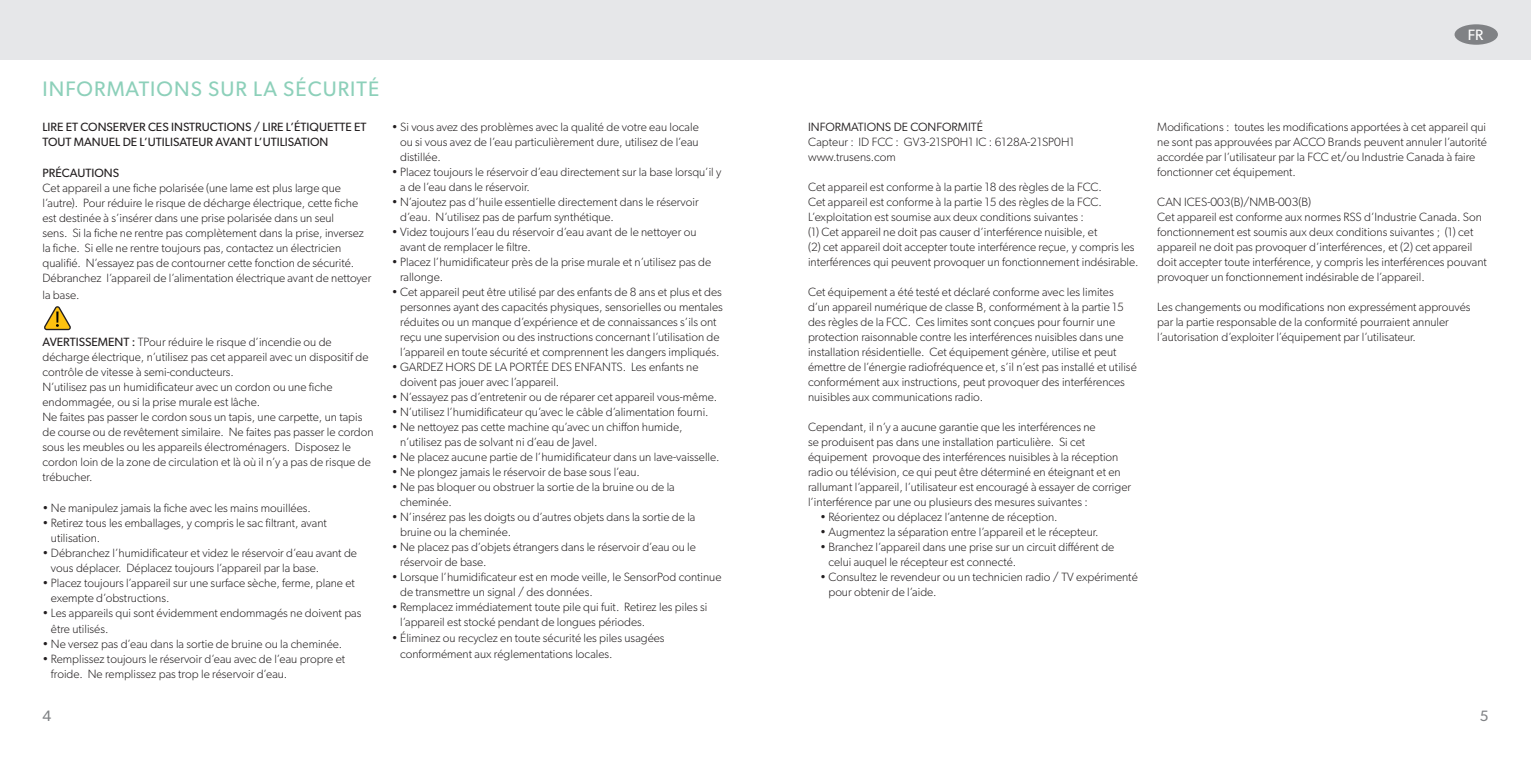
<style>
.page{position:relative;width:1531px;height:766px;background:#fff}
.page>*{position:absolute;margin:0;border:0;box-sizing:border-box;transform-origin:0 0}
.t1{font:21px "Gibson";letter-spacing:.05em;color:#8dd0ba}
.t2{font:15px "Gibson";color:#808285}
.t3{font:15px "Gibson";color:#fff}
.t4{font:300 12px/15px "Gibson";color:#231f20}
.t5{font:12px/15px "Gibson";color:#231f20}
.t6{font:12px "Gibson";color:#231f20}
.s1{font-weight:400}
</style>
<div class="page">
<div style="left:0;top:0;width:1531px;height:60px;background:#e6e7e9"></div>
<div style="left:1454px;top:24px;width:44px;height:21px;background:#808285;border-radius:50%"></div>
<svg style="left:44px;top:306px;width:27px;height:24px"></svg>
<p class="t1" style="left:43px;top:76px;width:338px">INFORMATIONS SUR LA SÉCURITÉ</p>
<p class="t5" style="left:43px;top:119px;width:325px">LIRE ET CONSERVER CES INSTRUCTIONS / LIRE L’ÉTIQUETTE ET<br>TOUT MANUEL DE L’UTILISATEUR AVANT L’UTILISATION</p>
<p class="t5" style="left:43px;top:165px;width:78px">PRÉCAUTIONS</p>
<p class="t4" style="left:43px;top:180px;width:330px">Cet appareil a une fiche polarisée (une lame est plus large que l’autre). Pour réduire le risque de décharge électrique, cette fiche est destinée à s’insérer dans une prise polarisée dans un seul<br>sens. Si la fiche ne rentre pas complètement dans la prise, inversez la fiche. Si elle ne rentre toujours pas, contactez un électricien qualifié. N’essayez pas de contourner cette fonction de sécurité.<br>Débranchez l’appareil de l’alimentation électrique avant de nettoyer</p>
<p class="t4" style="left:43px;top:287px;width:38px">la base.</p>
<p class="t4" style="left:43px;top:334px;width:327px"><span class="s1">AVERTISSEMENT :</span> TPour réduire le risque d’incendie ou de décharge électrique, n’utilisez pas cet appareil avec un dispositif de contrôle de vitesse à semi-conducteurs.</p>
<p class="t4" style="left:43px;top:379px;width:291px">N’utilisez pas un humidificateur avec un cordon ou une fiche endommagée, ou si la prise murale est lâche.</p>
<p class="t4" style="left:43px;top:409px;width:332px">Ne faites pas passer le cordon sous un tapis, une carpette, un tapis de course ou de revêtement similaire. Ne faites pas passer le cordon sous les meubles ou les appareils électroménagers. Disposez le cordon loin de la zone de circulation et là où il n’y a pas de risque de trébucher.</p>
<p class="t4" style="left:43px;top:500px;width:270px">• Ne manipulez jamais la fiche avec les mains mouillées.</p>
<p class="t4" style="left:51px;top:515px;width:277px;text-indent:-8px">• Retirez tous les emballages, y compris le sac filtrant, avant utilisation.</p>
<p class="t4" style="left:51px;top:545px;width:308px;text-indent:-8px">• Débranchez l’humidificateur et videz le réservoir d’eau avant de vous déplacer. Déplacez toujours l’appareil par la base.</p>
<p class="t4" style="left:51px;top:575px;width:306px;text-indent:-8px">• Placez toujours l’appareil sur une surface sèche, ferme, plane et exempte d’obstructions.</p>
<p class="t4" style="left:51px;top:605px;width:312px;text-indent:-8px">• Les appareils qui sont évidemment endommagés ne doivent pas être utilisés.</p>
<p class="t4" style="left:43px;top:635px;width:301px">• Ne versez pas d’eau dans la sortie de bruine ou la cheminée.</p>
<p class="t4" style="left:51px;top:650px;width:296px;text-indent:-8px">• Remplissez toujours le réservoir d’eau avec de l’eau propre et froide. Ne remplissez pas trop le réservoir d’eau.</p>
<p class="t4" style="left:400px;top:119px;width:300px;text-align:justify;text-indent:-8px">• Si vous avez des problèmes avec la qualité de votre eau locale ou si vous avez de l’eau particulièrement dure, utilisez de l’eau distillée.</p>
<p class="t4" style="left:400px;top:164px;width:323px;text-indent:-8px">• Placez toujours le réservoir d’eau directement sur la base lorsqu’il y a de l’eau dans le réservoir.</p>
<p class="t4" style="left:400px;top:194px;width:300px;text-indent:-8px">• N’ajoutez pas d’huile essentielle directement dans le réservoir d’eau. N’utilisez pas de parfum synthétique.</p>
<p class="t4" style="left:400px;top:224px;width:298px;text-indent:-8px">• Videz toujours l’eau du réservoir d’eau avant de le nettoyer ou avant de remplacer le filtre.</p>
<p class="t4" style="left:400px;top:254px;width:313px;text-indent:-8px">• Placez l’humidificateur près de la prise murale et n’utilisez pas de rallonge.</p>
<p class="t4" style="left:400px;top:284px;width:324px;text-indent:-8px">• Cet appareil peut être utilisé par des enfants de 8 ans et plus et des personnes ayant des capacités physiques, sensorielles ou mentales réduites ou un manque d’expérience et de connaissances s’ils ont reçu une supervision ou des instructions concernant l’utilisation de l’appareil en toute sécurité et comprennent les dangers impliqués.</p>
<p class="t4" style="left:400px;top:359px;width:300px;text-indent:-8px">• GARDEZ HORS DE LA PORTÉE DES ENFANTS. Les enfants ne doivent pas jouer avec l’appareil.</p>
<p class="t4" style="left:392px;top:389px;width:327px">• N’essayez pas d’entretenir ou de réparer cet appareil vous-même.</p>
<p class="t4" style="left:392px;top:404px;width:318px">• N’utilisez l’humidificateur qu’avec le câble d’alimentation fourni.</p>
<p class="t4" style="left:400px;top:419px;width:284px;text-indent:-8px">• Ne nettoyez pas cette machine qu’avec un chiffon humide, n’utilisez pas de solvant ni d’eau de Javel.</p>
<p class="t4" style="left:392px;top:449px;width:329px">• Ne placez aucune partie de l’humidificateur dans un lave-vaisselle.</p>
<p class="t4" style="left:392px;top:464px;width:250px">• Ne plongez jamais le réservoir de base sous l’eau.</p>
<p class="t4" style="left:400px;top:479px;width:276px;text-indent:-8px">• Ne pas bloquer ou obstruer la sortie de la bruine ou de la cheminée.</p>
<p class="t4" style="left:400px;top:509px;width:297px;text-indent:-8px">• N’insérez pas les doigts ou d’autres objets dans la sortie de la bruine ou la cheminée.</p>
<p class="t4" style="left:400px;top:539px;width:297px;text-indent:-8px">• Ne placez pas d’objets étrangers dans le réservoir d’eau ou le réservoir de base.</p>
<p class="t4" style="left:400px;top:569px;width:323px;text-indent:-8px">• Lorsque l’humidificateur est en mode veille, le SensorPod continue de transmettre un signal / des données.</p>
<p class="t4" style="left:400px;top:599px;width:309px;text-indent:-8px">• Remplacez immédiatement toute pile qui fuit. Retirez les piles si l’appareil est stocké pendant de longues périodes.</p>
<p class="t4" style="left:400px;top:629px;width:266px;line-height:16.2px;text-indent:-8px">• Éliminez ou recyclez en toute sécurité les piles usagées conformément aux réglementations locales.</p>
<p class="t3" style="left:1468px;top:26px;width:17px">FR</p>
<p class="t6" style="left:808px;top:120px;width:176px">INFORMATIONS DE CONFORMITÉ</p>
<p class="t4" style="left:808px;top:134px;width:268px">Capteur : ID FCC : GV3-21SP0H1 IC : 6128A-21SP0H1 www.trusens.com</p>
<p class="t4" style="left:808px;top:179px;width:295px;text-align:justify">Cet appareil est conforme à la partie 18 des règles de la FCC.<br>Cet appareil est conforme à la partie 15 des règles de la FCC.<br>L’exploitation est soumise aux deux conditions suivantes :</p>
<p class="t4" style="left:808px;top:224px;width:291px">(1) Cet appareil ne doit pas causer d’interférence nuisible, et</p>
<p class="t4" style="left:808px;top:239px;width:332px">(2) cet appareil doit accepter toute interférence reçue, y compris les interférences qui peuvent provoquer un fonctionnement indésirable.</p>
<p class="t4" style="left:808px;top:284px;width:330px">Cet équipement a été testé et déclaré conforme avec les limites d’un appareil numérique de classe B, conformément à la partie 15 des règles de la FCC. Ces limites sont conçues pour fournir une protection raisonnable contre les interférences nuisibles dans une installation résidentielle. Cet équipement génère, utilise et peut émettre de l’énergie radiofréquence et, s’il n’est pas installé et utilisé conformément aux instructions, peut provoquer des interférences nuisibles aux communications radio.</p>
<p class="t4" style="left:808px;top:419px;width:324px">Cependant, il n’y a aucune garantie que les interférences ne<br>se produisent pas dans une installation particulière. Si cet équipement provoque des interférences nuisibles à la réception radio ou télévision, ce qui peut être déterminé en éteignant et en rallumant l’appareil, l’utilisateur est encouragé à essayer de corriger l’interférence par une ou plusieurs des mesures suivantes :</p>
<p class="t4" style="left:820px;top:509px;width:239px">• Réorientez ou déplacez l’antenne de réception.</p>
<p class="t4" style="left:820px;top:524px;width:280px">• Augmentez la séparation entre l’appareil et le récepteur.</p>
<p class="t4" style="left:828px;top:539px;width:287px;text-indent:-8px">• Branchez l’appareil dans une prise sur un circuit différent de celui auquel le récepteur est connecté.</p>
<p class="t4" style="left:828px;top:569px;width:311px;text-indent:-8px">• Consultez le revendeur ou un technicien radio / TV expérimenté pour obtenir de l’aide.</p>
<p class="t4" style="left:1157px;top:119px;width:331px">Modifications : toutes les modifications apportées à cet appareil qui ne sont pas approuvées par ACCO Brands peuvent annuler l’autorité accordée par l’utilisateur par la FCC et/ou Industrie Canada à faire fonctionner cet équipement.</p>
<p class="t4" style="left:1157px;top:194px;width:155px">CAN ICES-003(B)/NMB-003(B)</p>
<p class="t4" style="left:1157px;top:209px;width:331px">Cet appareil est conforme aux normes RSS d’Industrie Canada. Son fonctionnement est soumis aux deux conditions suivantes ; (1) cet appareil ne doit pas provoquer d’interférences, et (2) cet appareil doit accepter toute interférence, y compris les interférences pouvant provoquer un fonctionnement indésirable de l’appareil.</p>
<p class="t4" style="left:1157px;top:299px;width:315px">Les changements ou modifications non expressément approuvés par la partie responsable de la conformité pourraient annuler l’autorisation d’exploiter l’équipement par l’utilisateur.</p>
<p class="t2" style="left:43px;top:707px;width:10px">4</p>
<p class="t2" style="left:1479px;top:707px;width:10px">5</p>
</div>
